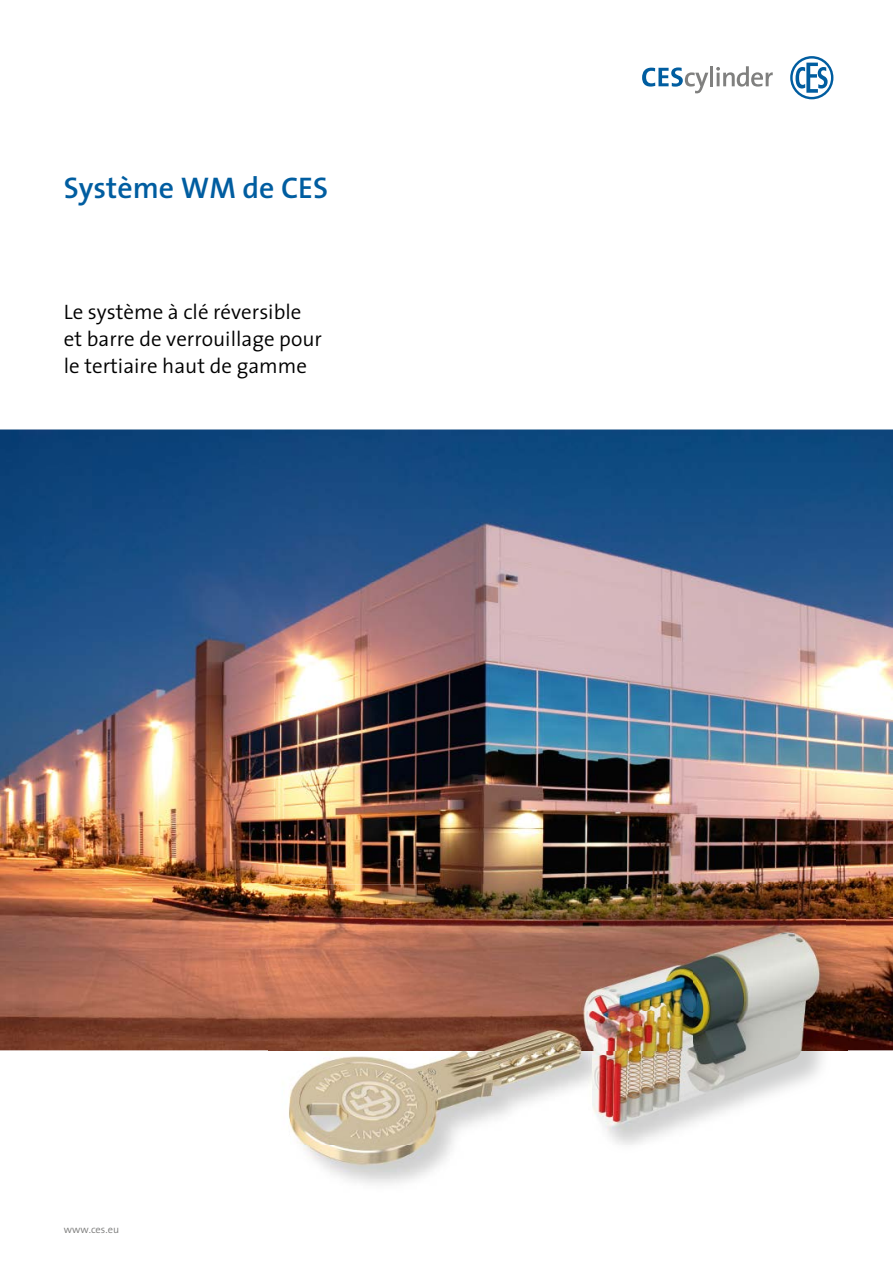
<style>
.page{position:relative;width:893px;height:1263px;background:#fff}
.page>*{position:absolute;margin:0;border:0;box-sizing:border-box;transform-origin:0 0}
.t1{font:600 30px "The Sans";color:#005da0}
.t2{font:300 21px/27px "The Sans";color:#000}
.t3{font:300 10.5px "The Sans";color:#7b7b7a}
</style>
<div class="page">
<svg style="left:642px;top:67px;width:66px;height:26px"></svg>
<hr style="left:710px;top:66px;width:3px;height:20px;background:#80807f">
<svg style="left:716px;top:66px;width:57px;height:21px"></svg>
<svg style="left:790px;top:56px;width:43px;height:43px"></svg>
<img style="left:0;top:429px;width:893px;height:621px">
<img style="left:290px;top:934px;width:558px;height:250px">
<img style="left:269px;top:1050px;width:52px;height:134px">
<img style="left:269px;top:885px;width:157px;height:83px">
<img style="left:426px;top:885px;width:419px;height:49px">
<img style="left:269px;top:967px;width:21px;height:83px">
<h1 class="t1" style="left:64px;top:163px;width:266px">Système WM de CES</h1>
<p class="t2" style="left:64px;top:297px;width:260px">Le système à clé réversible et barre de verrouillage pour le tertiaire haut de gamme</p>
<p class="t3" style="left:64px;top:1221px;width:57px">www.ces.eu</p>
</div>
